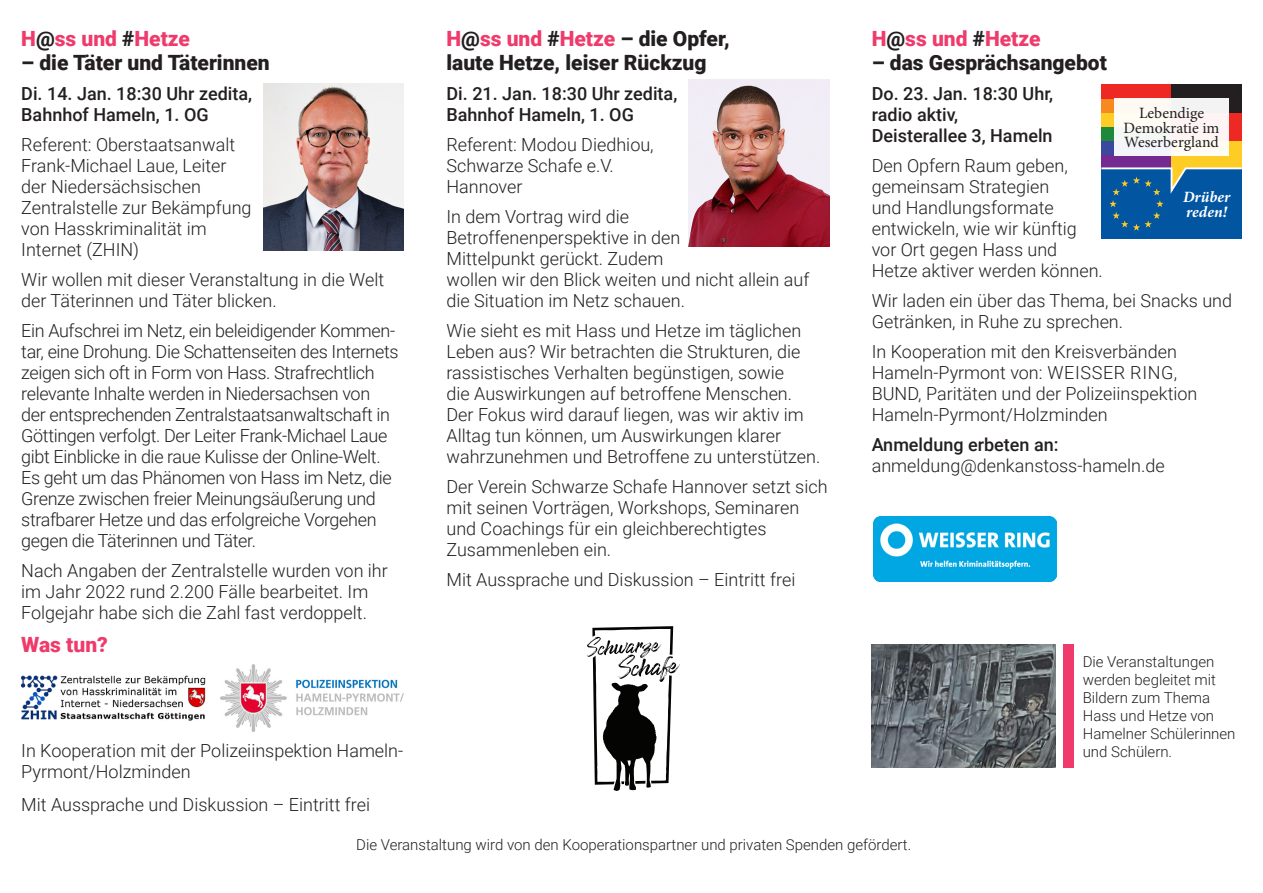
<style>
.page{position:relative;width:1263px;height:893px;background:#fff}
.page>*{position:absolute;margin:0;border:0;box-sizing:border-box;transform-origin:0 0}
.sub{font:900 21px/24px "Roboto";color:#231f20}
.sub-2{font:900 21px "Roboto";color:#ef3b6b}
.fliess{font:900 21px "Roboto";color:#ef3b6b}
.fliess-2{font:300 18px/21px "Roboto";color:#231f20}
.fliess-3{font:300 18px/21px "Roboto";letter-spacing:-.02em;color:#231f20}
.fliess-4{font:500 18px/21px "Roboto";color:#231f20}
.t1{font:15.75px/14.9px "Minion Pro";color:#231f20;text-align:center}
.t2{font:italic 700 15.75px/14.9px "Minion Pro";letter-spacing:.005em;color:#fff}
.fliess-5{font:300 15px/18px "Roboto";color:#231f20}
.s1{color:#231f20}
.s2{color:#ef3b6b}
.s3{font-weight:500}
</style>
<div class="page">
<img style="left:264px;top:84px;width:140px;height:167px">
<img style="left:220px;top:664px;width:184px;height:67px">
<img style="left:21px;top:675px;width:184px;height:46px">
<img style="left:689px;top:80px;width:140px;height:167px">
<svg style="left:587px;top:626px;width:93px;height:165px"></svg>
<img style="left:872px;top:644px;width:183px;height:123px">
<div style="left:1063px;top:644px;width:11px;height:123px;background:#ef3b6b"></div>
<div style="left:1171px;top:169px;width:71px;height:70px;background:#0155a1"></div>
<div style="left:1101px;top:169px;width:70px;height:70px;background:#0155a1"></div>
<div style="left:1101px;top:154px;width:70px;height:14px;background:#752a91"></div>
<div style="left:1101px;top:140px;width:70px;height:14px;background:#3a489e"></div>
<div style="left:1101px;top:126px;width:70px;height:14px;background:#1e893a"></div>
<div style="left:1101px;top:112px;width:70px;height:14px;background:#fecd25"></div>
<div style="left:1101px;top:98px;width:70px;height:14px;background:#f68a1f"></div>
<div style="left:1101px;top:84px;width:70px;height:14px;background:#ee2823"></div>
<div style="left:1171px;top:154px;width:71px;height:14px;background:#fecd25"></div>
<div style="left:1171px;top:140px;width:71px;height:14px;background:#fecd25"></div>
<div style="left:1171px;top:126px;width:71px;height:14px;background:#ee2823"></div>
<div style="left:1171px;top:112px;width:71px;height:14px;background:#ee2823"></div>
<div style="left:1171px;top:98px;width:71px;height:14px;background:#231f20"></div>
<div style="left:1171px;top:84px;width:71px;height:14px;background:#231f20"></div>
<div style="left:1114px;top:98px;width:115px;height:58px;background:#fef5f3"></div>
<svg style="left:1101px;top:167px;width:141px;height:64px"></svg>
<img style="left:873px;top:516px;width:184px;height:65px">
<p class="sub-2" style="left:21px;top:23px;width:170px">H<span class="s1">@</span>ss und <span class="s1">#</span>Hetze</p>
<p class="sub" style="left:21px;top:49px;width:250px">– die Täter und Täterinnen</p>
<p class="fliess-4" style="left:21px;top:82px;width:232px">Di. 14. Jan. 18:30 Uhr zedita,<br>Bahnhof Hameln, 1. OG</p>
<p class="fliess-2" style="left:21px;top:133px;width:232px">Referent: Oberstaatsanwalt<br>Frank-Michael Laue, Leiter der Niedersächsischen<br>Zentralstelle zur Bekämpfung von Hasskriminalität im<br>Internet (ZHIN)</p>
<p class="fliess-2" style="left:21px;top:268px;width:364px">Wir wollen mit dieser Veranstaltung in die Welt der Täterinnen und Täter blicken.</p>
<p class="fliess-3" style="left:21px;top:319px;width:379px">Ein Aufschrei im Netz, ein beleidigender Kommen&shy;tar, eine Drohung. Die Schattenseiten des Internets zeigen sich oft in Form von Hass. Strafrechtlich relevante Inhalte werden in Niedersachsen von der entsprechenden Zentralstaatsanwaltschaft in Göttingen verfolgt. Der Leiter Frank-Michael Laue gibt Einblicke in die raue Kulisse der Online-Welt.<br>Es geht um das Phänomen von Hass im Netz, die Grenze zwischen freier Meinungsäußerung und strafbarer Hetze und das erfolgreiche Vorgehen gegen die Täterinnen und Täter.</p>
<p class="fliess-2" style="left:21px;top:559px;width:368px">Nach Angaben der Zentralstelle wurden von ihr im Jahr 2022 rund 2.200 Fälle bearbeitet. Im<br>Folgejahr habe sich die Zahl fast verdoppelt.</p>
<p class="fliess" style="left:21px;top:629px;width:88px">Was tun?</p>
<p class="fliess-2" style="left:21px;top:739px;width:384px">In Kooperation mit der Polizeiinspektion Hameln-<br>Pyrmont/Holzminden</p>
<p class="fliess-2" style="left:21px;top:793px;width:350px">Mit Aussprache und Diskussion – Eintritt frei</p>
<p class="sub" style="left:446px;top:25px;width:285px"><span class="s2">H</span>@<span class="s2">ss und</span> #<span class="s2">Hetze</span> – die Opfer, laute Hetze, leiser Rückzug</p>
<p class="fliess-4" style="left:446px;top:82px;width:232px">Di. 21. Jan. 18:30 Uhr zedita,<br>Bahnhof Hameln, 1. OG</p>
<p class="fliess-2" style="left:446px;top:133px;width:209px">Referent: Modou Diedhiou,<br>Schwarze Schafe e.V.<br>Hannover</p>
<p class="fliess-2" style="left:446px;top:205px;width:364px">In dem Vortrag wird die<br>Betroffenenperspektive in den<br>Mittelpunkt gerückt. Zudem<br>wollen wir den Blick weiten und nicht allein auf die Situation im Netz schauen.</p>
<p class="fliess-2" style="left:446px;top:319px;width:375px">Wie sieht es mit Hass und Hetze im täglichen Leben aus? Wir betrachten die Strukturen, die rassistisches Verhalten begünstigen, sowie<br>die Auswirkungen auf betroffene Menschen.<br>Der Fokus wird darauf liegen, was wir aktiv im Alltag tun können, um Auswirkungen klarer wahrzunehmen und Betroffene zu unterstützen.</p>
<p class="fliess-2" style="left:446px;top:475px;width:383px">Der Verein Schwarze Schafe Hannover setzt sich mit seinen Vorträgen, Workshops, Seminaren und Coachings für ein gleichberechtigtes Zusammenleben ein.</p>
<p class="fliess-2" style="left:446px;top:568px;width:350px">Mit Aussprache und Diskussion – Eintritt frei</p>
<p class="sub-2" style="left:872px;top:23px;width:170px">H<span class="s1">@</span>ss und <span class="s1">#</span>Hetze</p>
<p class="sub" style="left:872px;top:49px;width:237px">– das Gesprächsangebot</p>
<p class="fliess-4" style="left:872px;top:82px;width:183px">Do. 23. Jan. 18:30 Uhr, radio aktiv,<br>Deisterallee 3, Hameln</p>
<p class="fliess-2" style="left:872px;top:154px;width:233px">Den Opfern Raum geben, gemeinsam Strategien<br>und Handlungsformate entwickeln, wie wir künftig vor Ort gegen Hass und<br>Hetze aktiver werden können.</p>
<p class="fliess-2" style="left:872px;top:289px;width:362px">Wir laden ein über das Thema, bei Snacks und<br>Getränken, in Ruhe zu sprechen.</p>
<p class="fliess-2" style="left:872px;top:340px;width:327px">In Kooperation mit den Kreisverbänden Hameln-Pyrmont von: WEISSER RING, BUND, Paritäten und der Polizeiinspektion Hameln-Pyrmont/Holzminden</p>
<p class="fliess-2" style="left:872px;top:433px;width:295px"><span class="s3">Anmeldung erbeten an: </span>anmeldung@denkanstoss-hameln.de</p>
<p class="t1" style="left:1123px;top:105px;width:97px">Lebendige<br>Demokratie im<br>Weserbergland</p>
<p class="t2" style="left:1183px;top:189px;width:49px">Drüber reden!</p>
<p class="fliess-5" style="left:1083px;top:652px;width:154px">Die Veranstaltungen werden begleitet mit<br>Bildern zum Thema<br>Hass und Hetze von<br>Hamelner Schülerinnen und Schülern.</p>
<p class="fliess-5" style="left:356px;top:835px;width:557px">Die Veranstaltung wird von den Kooperationspartner und privaten Spenden gefördert.</p>
</div>
